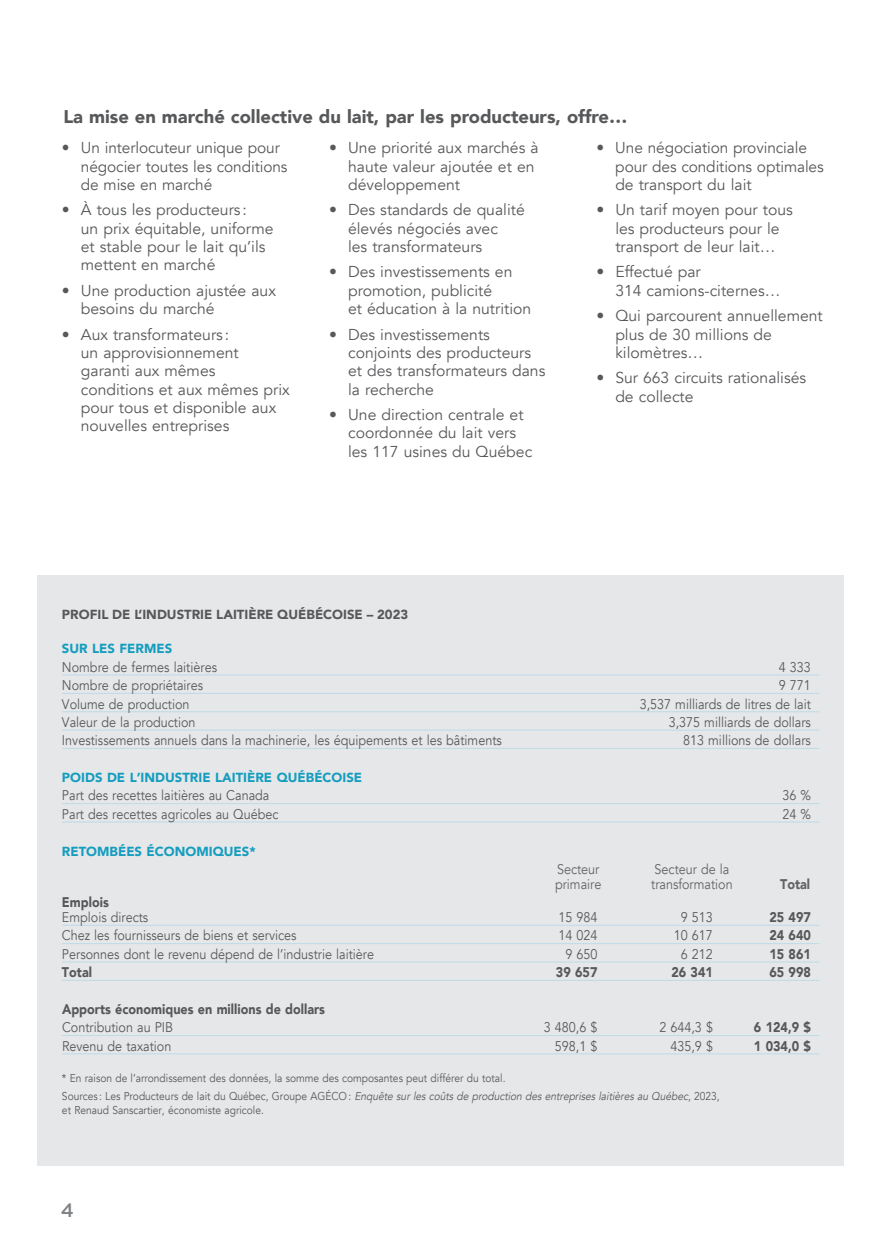
<style>
.page{position:relative;width:882px;height:1260px;background:#fff}
.page>*{position:absolute;margin:0;border:0;box-sizing:border-box;transform-origin:0 0}
.t1{font:500 19.25px "Gotham";color:#808285}
.t2{font:900 18.38px "Avenir";color:#57585a}
.t3{font:15.75px/18.4px "Avenir";color:#57585a}
.t4{font:14px "Avenir";color:#57585a;scale:.9 1}
.t5{font:900 14px "Avenir";color:#57585a;scale:.9 1}
.t6{font:14px "Avenir";color:#636366;scale:.9 1}
.t7{font:900 14px "Avenir";color:#636366;scale:.9 1}
.t8{font:900 13.12px "Avenir";color:#149dbf}
.t9{font:900 13.12px "Avenir";color:#57585a}
.t10{font:11.38px/17.5px "Avenir";color:#57585a;scale:.9 1}
.s1{font-style:italic}
</style>
<div class="page">
<div style="left:37px;top:576px;width:806px;height:590px;background:#e6e7e9"></div>
<hr style="left:62px;top:675px;width:757px;height:1px;background:#bddbe8">
<hr style="left:62px;top:693px;width:757px;height:1px;background:#bddbe8">
<hr style="left:62px;top:711px;width:757px;height:1px;background:#bddbe8">
<hr style="left:62px;top:730px;width:757px;height:1px;background:#bddbe8">
<hr style="left:62px;top:748px;width:757px;height:1px;background:#bddbe8">
<hr style="left:62px;top:803px;width:757px;height:1px;background:#bddbe8">
<hr style="left:62px;top:822px;width:757px;height:1px;background:#bddbe8">
<hr style="left:62px;top:925px;width:757px;height:1px;background:#bddbe8">
<hr style="left:62px;top:943px;width:757px;height:1px;background:#bddbe8">
<hr style="left:62px;top:962px;width:757px;height:1px;background:#bddbe8">
<hr style="left:62px;top:980px;width:757px;height:1px;background:#bddbe8">
<hr style="left:62px;top:1035px;width:757px;height:1px;background:#bddbe8">
<hr style="left:62px;top:1053px;width:757px;height:1px;background:#bddbe8">
<p class="t2" style="left:63px;top:106px;width:566px">La mise en marché collective du lait, par les producteurs, offre…</p>
<p class="t3" style="left:81px;top:139px;width:208px;text-indent:-19px">• Un interlocuteur unique pour négocier toutes les conditions de mise en marché</p>
<p class="t3" style="left:81px;top:202px;width:194px;text-indent:-19px">• À tous les producteurs :<br>un prix équitable, uniforme et stable pour le lait qu’ils mettent en marché</p>
<p class="t3" style="left:81px;top:281px;width:197px;text-indent:-19px">• Une production ajustée aux besoins du marché</p>
<p class="t3" style="left:81px;top:326px;width:210px;text-indent:-19px">• Aux transformateurs :<br>un approvisionnement garanti aux mêmes conditions et aux mêmes prix pour tous et disponible aux nouvelles entreprises</p>
<p class="t3" style="left:348px;top:139px;width:192px;text-indent:-19px">• Une priorité aux marchés à haute valeur ajoutée et en développement</p>
<p class="t3" style="left:348px;top:202px;width:178px;text-indent:-19px">• Des standards de qualité élevés négociés avec<br>les transformateurs</p>
<p class="t3" style="left:348px;top:264px;width:185px;text-indent:-19px">• Des investissements en promotion, publicité<br>et éducation à la nutrition</p>
<p class="t3" style="left:348px;top:326px;width:199px;text-indent:-19px">• Des investissements conjoints des producteurs et des transformateurs dans la recherche</p>
<p class="t3" style="left:348px;top:406px;width:186px;text-indent:-19px">• Une direction centrale et coordonnée du lait vers les 117 usines du Québec</p>
<p class="t3" style="left:615px;top:139px;width:210px;text-indent:-19px">• Une négociation provinciale pour des conditions optimales de transport du lait</p>
<p class="t3" style="left:596px;top:201px;width:198px;text-align:center">• Un tarif moyen pour tous les producteurs pour le transport de leur lait…</p>
<p class="t3" style="left:615px;top:264px;width:167px;text-indent:-19px">• Effectué par<br>314 camions-citernes…</p>
<p class="t3" style="left:615px;top:308px;width:209px;text-indent:-19px">• Qui parcourent annuellement plus de 30 millions de kilomètres…</p>
<p class="t3" style="left:615px;top:370px;width:192px;text-indent:-19px">• Sur 663 circuits rationalisés de collecte</p>
<p class="t9" style="left:62px;top:607px;width:348px">PROFIL DE L’INDUSTRIE LAITIÈRE QUÉBÉCOISE – 2023</p>
<p class="t8" style="left:62px;top:642px;width:112px">SUR LES FERMES</p>
<p class="t4" style="left:62px;top:661px;width:174px">Nombre de fermes laitières</p>
<p class="t4" style="left:779px;top:661px;width:37px">4 333</p>
<p class="t4" style="left:62px;top:679px;width:158px">Nombre de propriétaires</p>
<p class="t4" style="left:779px;top:679px;width:37px">9 771</p>
<p class="t4" style="left:62px;top:697px;width:143px">Volume de production</p>
<p class="t4" style="left:640px;top:697px;width:192px">3,537 milliards de litres de lait</p>
<p class="t4" style="left:62px;top:716px;width:150px">Valeur de la production</p>
<p class="t4" style="left:669px;top:716px;width:160px">3,375 milliards de dollars</p>
<p class="t4" style="left:62px;top:732px;width:490px">Investissements annuels dans la machinerie, les équipements et les bâtiments</p>
<p class="t4" style="left:683px;top:732px;width:143px">813 millions de dollars</p>
<p class="t8" style="left:62px;top:770px;width:302px">POIDS DE L’INDUSTRIE LAITIÈRE QUÉBÉCOISE</p>
<p class="t4" style="left:62px;top:789px;width:232px">Part des recettes laitières au Canada</p>
<p class="t4" style="left:782px;top:789px;width:33px">36 %</p>
<p class="t4" style="left:62px;top:808px;width:242px">Part des recettes agricoles au Québec</p>
<p class="t4" style="left:782px;top:808px;width:33px">24 %</p>
<p class="t8" style="left:62px;top:844px;width:195px">RETOMBÉES ÉCONOMIQUES*</p>
<p class="t6" style="left:557px;top:863px;width:49px">Secteur</p>
<p class="t6" style="left:655px;top:863px;width:85px">Secteur de la</p>
<p class="t6" style="left:555px;top:878px;width:53px">primaire</p>
<p class="t6" style="left:651px;top:878px;width:92px">transformation</p>
<p class="t7" style="left:780px;top:876px;width:35px">Total</p>
<p class="t5" style="left:62px;top:894px;width:54px">Emplois</p>
<p class="t4" style="left:62px;top:909px;width:97px">Emplois directs</p>
<p class="t4" style="left:558px;top:909px;width:45px">15 984</p>
<p class="t4" style="left:681px;top:909px;width:37px">9 513</p>
<p class="t5" style="left:769px;top:909px;width:48px">25 497</p>
<p class="t4" style="left:62px;top:927px;width:262px">Chez les fournisseurs de biens et services</p>
<p class="t4" style="left:558px;top:927px;width:45px">14 024</p>
<p class="t4" style="left:674px;top:927px;width:45px">10 617</p>
<p class="t5" style="left:769px;top:928px;width:48px">24 640</p>
<p class="t4" style="left:62px;top:946px;width:348px">Personnes dont le revenu dépend de l’industrie laitière</p>
<p class="t4" style="left:565px;top:946px;width:37px">9 650</p>
<p class="t4" style="left:681px;top:946px;width:37px">6 212</p>
<p class="t5" style="left:769px;top:946px;width:48px">15 861</p>
<p class="t5" style="left:62px;top:964px;width:35px">Total</p>
<p class="t5" style="left:556px;top:964px;width:48px">39 657</p>
<p class="t5" style="left:671px;top:964px;width:48px">26 341</p>
<p class="t5" style="left:769px;top:964px;width:48px">65 998</p>
<p class="t5" style="left:62px;top:1001px;width:294px">Apports économiques en millions de dollars</p>
<p class="t4" style="left:62px;top:1019px;width:125px">Contribution au PIB</p>
<p class="t4" style="left:544px;top:1019px;width:61px">3 480,6 $</p>
<p class="t4" style="left:659px;top:1019px;width:61px">2 644,3 $</p>
<p class="t5" style="left:754px;top:1020px;width:65px">6 124,9 $</p>
<p class="t4" style="left:62px;top:1037px;width:123px">Revenu de taxation</p>
<p class="t4" style="left:555px;top:1037px;width:49px">598,1 $</p>
<p class="t4" style="left:670px;top:1037px;width:49px">435,9 $</p>
<p class="t5" style="left:754px;top:1038px;width:65px">1 034,0 $</p>
<p class="t10" style="left:62px;top:1071px;width:732px">* En raison de l’arrondissement des données, la somme des composantes peut différer du total.<br>S o u rc e s : Le s P ro d u ct e u rs d e l a i t d u Q u é b e c , G ro u p e AG É C O : <span class="s1">Enquête sur les coûts de production des entreprises laitières au Québec</span>, 2 0 2 3 ,</p>
<p class="t10" style="left:62px;top:1102px;width:226px">et Renaud Sanscartier, économiste agricole.</p>
<p class="t1" style="left:61px;top:1201px;width:15px">4</p>
</div>
